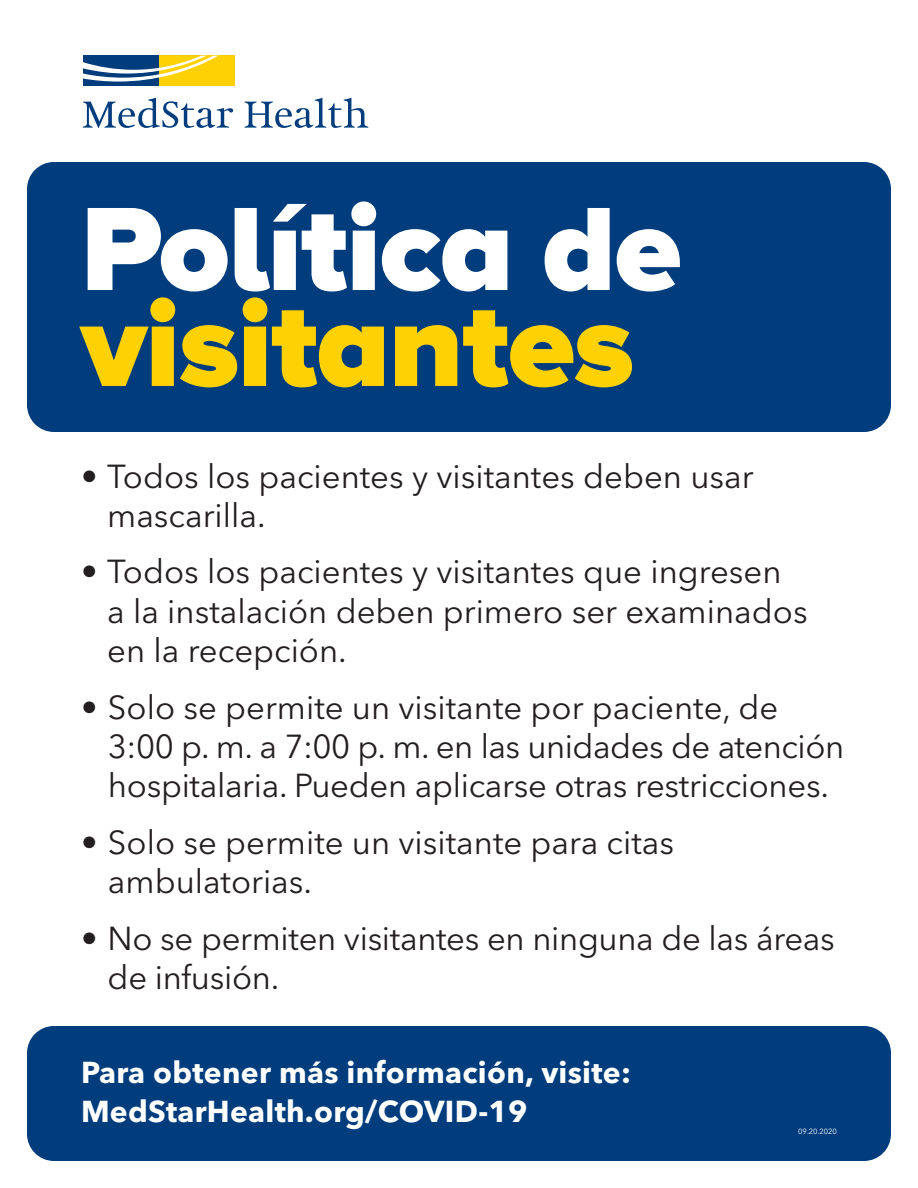
<style>
.page{position:relative;width:918px;height:1188px;background:#fff}
.page>*{position:absolute;margin:0;border:0;box-sizing:border-box;transform-origin:0 0}
.t1{font:900 123px "Proxima Nova A";letter-spacing:-.01em;color:#fff}
.t2{font:900 123px "Proxima Nova A";letter-spacing:-.01em;color:#fed105}
.t3{font:33px/39px "Avenir Next LT Pro";color:#231f20}
.t4{font:700 30px/39px "Avenir Next LT Pro";letter-spacing:.01em;color:#fff}
.t5{font:7.5px "Avenir Next LT Pro";color:#fff}
</style>
<div class="page">
<div style="left:27px;top:1026px;width:864px;height:135px;background:#013d7d;border-radius:27px"></div>
<div style="left:27px;top:162px;width:864px;height:270px;background:#013d7d;border-radius:27px"></div>
<svg style="left:83px;top:98px;width:150px;height:30px"></svg>
<svg style="left:245px;top:98px;width:123px;height:30px"></svg>
<div style="left:81px;top:54px;width:155px;height:34px;background:linear-gradient(to right,#fff,#fff)"></div>
<div style="left:159px;top:56px;width:76px;height:30px;background:#fed105"></div>
<div style="left:83px;top:56px;width:76px;height:30px;background:#013d7d"></div>
<svg style="left:83px;top:56px;width:135px;height:26px"></svg>
<h1 class="t1" style="left:81px;top:177px;width:602px">Política de</h1>
<h1 class="t2" style="left:81px;top:273px;width:554px">visitantes</h1>
<p class="t3" style="left:107px;top:457px;width:648px;text-indent:-26px">• Todos los pacientes y visitantes deben usar mascarilla.</p>
<p class="t3" style="left:107px;top:553px;width:702px;text-indent:-26px">• Todos los pacientes y visitantes que ingresen<br>a la instalación deben primero ser examinados en la recepción.</p>
<p class="t3" style="left:108px;top:688px;width:738px;text-indent:-27px">• Solo se permite un visitante por paciente, de<br>3:00 p. m. a 7:00 p. m. en las unidades de atención hospitalaria. Pueden aplicarse otras restricciones.</p>
<p class="t3" style="left:108px;top:823px;width:568px;text-indent:-27px">• Solo se permite un visitante para citas ambulatorias.</p>
<p class="t3" style="left:108px;top:919px;width:728px;text-indent:-27px">• No se permiten visitantes en ninguna de las áreas de infusión.</p>
<p class="t4" style="left:81px;top:1053px;width:552px">Para obtener más información, visite:<br>MedStarHealth.org/COVID-19</p>
<p class="t5" style="left:798px;top:1127px;width:40px">09.20.2020</p>
</div>
